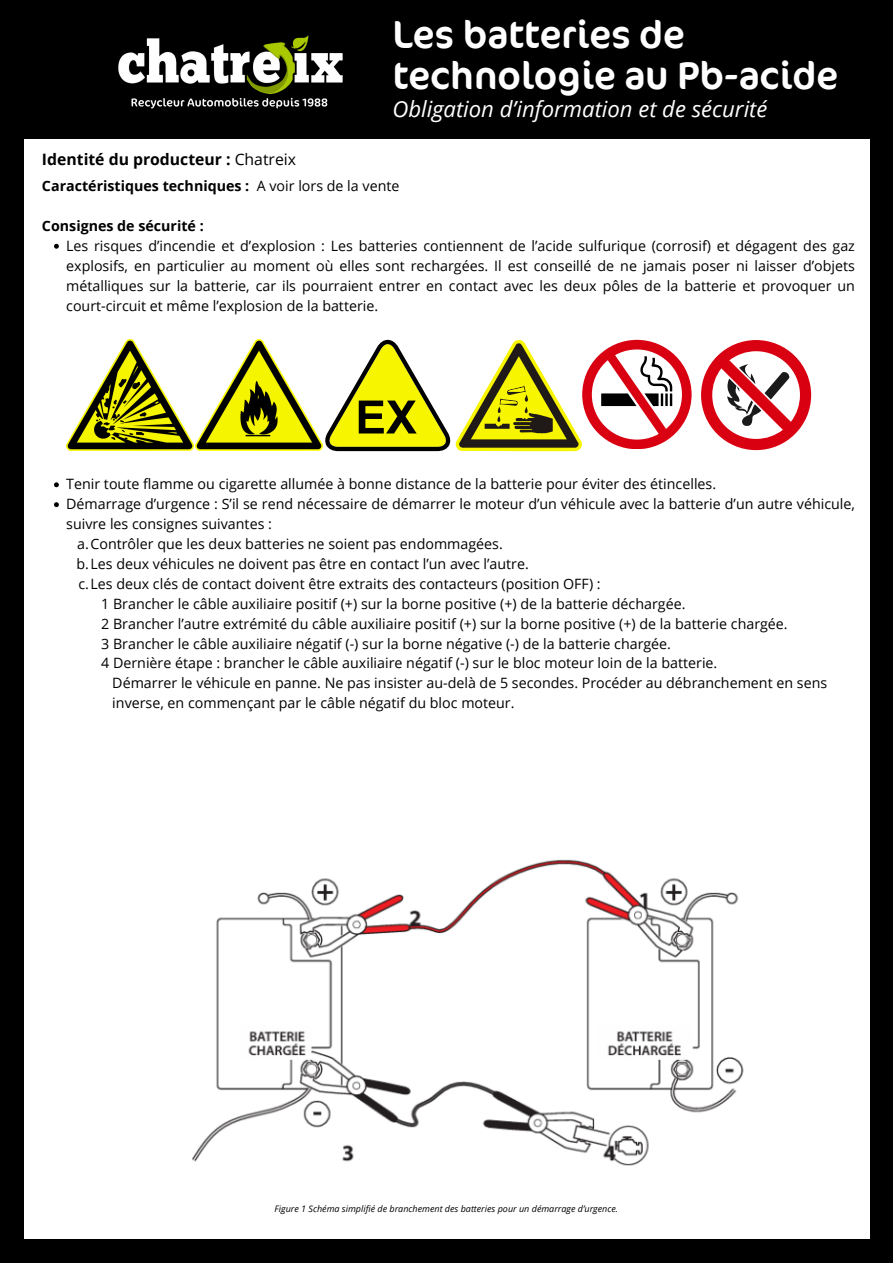
<style>
.page{position:relative;width:893px;height:1263px;background:#000}
.page>*{position:absolute;margin:0;border:0;box-sizing:border-box;transform-origin:0 0}
.t1{font:39.08px/41px "Cocon";color:#fff}
.t2{font:italic 22.12px "Open Sans";color:#fff}
.t3{font:700 15.75px "Open Sans";color:#000}
.t4{font:14.25px/19.9px "Open Sans";color:#000}
.t5{font:700 14.25px "Open Sans";color:#000}
.t6{font:italic 9px "Open Sans";color:#000}
.s1{font-weight:400}
.s2{font-weight:700}
</style>
<div class="page">
<div style="left:24px;top:139px;width:845px;height:1100px;background:#fff"></div>
<svg style="left:54px;top:244px;width:5px;height:5px"></svg>
<svg style="left:54px;top:482px;width:5px;height:5px"></svg>
<svg style="left:54px;top:502px;width:5px;height:5px"></svg>
<img style="left:118px;top:35px;width:225px;height:74px">
<img style="left:66px;top:339px;width:127px;height:112px">
<img style="left:195px;top:339px;width:127px;height:112px">
<svg style="left:325px;top:339px;width:487px;height:113px"></svg>
<img style="left:192px;top:859px;width:552px;height:307px">
<p class="t1" style="left:392px;top:16px;width:447px">Les batteries de technologie au Pb-acide</p>
<p class="t2" style="left:392px;top:93px;width:376px">Obligation d’information et de sécurité</p>
<h1 class="t3" style="left:42px;top:148px;width:256px">Identité du producteur : <span class="s1">Chatreix</span></h1>
<p class="t5" style="left:42px;top:176px;width:209px">Caractéristiques techniques :</p>
<h2 class="t4" style="left:257px;top:176px;width:144px">A voir lors de la vente</h2>
<h2 class="t4" style="left:66px;top:216px;width:790px;text-indent:-24px"><span class="s2">Consignes de sécurité :<br></span>Les risques d’incendie et d’explosion : Les batteries contiennent de l’acide sulfurique (corrosif) et dégagent des gaz</h2>
<h4 class="t4" style="left:66px;top:255px;width:790px;text-align:justify">explosifs, en particulier au moment où elles sont rechargées. Il est conseillé de ne jamais poser ni laisser d’objets métalliques sur la batterie, car ils pourraient entrer en contact avec les deux pôles de la batterie et provoquer un court-circuit et même l’explosion de la batterie.</h4>
<h4 class="t4" style="left:66px;top:474px;width:651px">Tenir toute flamme ou cigarette allumée à bonne distance de la batterie pour éviter des étincelles.</h4>
<h4 class="t4" style="left:66px;top:494px;width:790px">Démarrage d’urgence : S’il se rend nécessaire de démarrer le moteur d’un véhicule avec la batterie d’un autre véhicule, suivre les consignes suivantes :</h4>
<h3 class="t4" style="left:77px;top:534px;width:427px">a.Contrôler que les deux batteries ne soient pas endommagées.</h3>
<p class="t4" style="left:76px;top:553px;width:454px">b.Les deux véhicules ne doivent pas être en contact l’un avec l’autre.</p>
<p class="t4" style="left:78px;top:573px;width:524px">c.Les deux clés de contact doivent être extraits des contacteurs (position OFF) :</p>
<p class="t4" style="left:101px;top:593px;width:586px">1 Brancher le câble auxiliaire positif (+) sur la borne positive (+) de la batterie déchargée.</p>
<p class="t4" style="left:101px;top:613px;width:688px">2 Brancher l’autre extrémité du câble auxiliaire positif (+) sur la borne positive (+) de la batterie chargée.</p>
<p class="t4" style="left:101px;top:633px;width:571px">3 Brancher le câble auxiliaire négatif (-) sur la borne négative (-) de la batterie chargée.</p>
<p class="t4" style="left:101px;top:653px;width:617px">4 Dernière étape : brancher le câble auxiliaire négatif (-) sur le bloc moteur loin de la batterie.</p>
<p class="t4" style="left:112px;top:673px;width:716px">Démarrer le véhicule en panne. Ne pas insister au-delà de 5 secondes. Procéder au débranchement en sens</p>
<p class="t4" style="left:112px;top:693px;width:404px">inverse, en commençant par le câble négatif du bloc moteur.</p>
<p class="t6" style="left:275px;top:1202px;width:345px">Figure 1 Schéma simplifié de branchement des batteries pour un démarrage d’urgence.</p>
</div>
